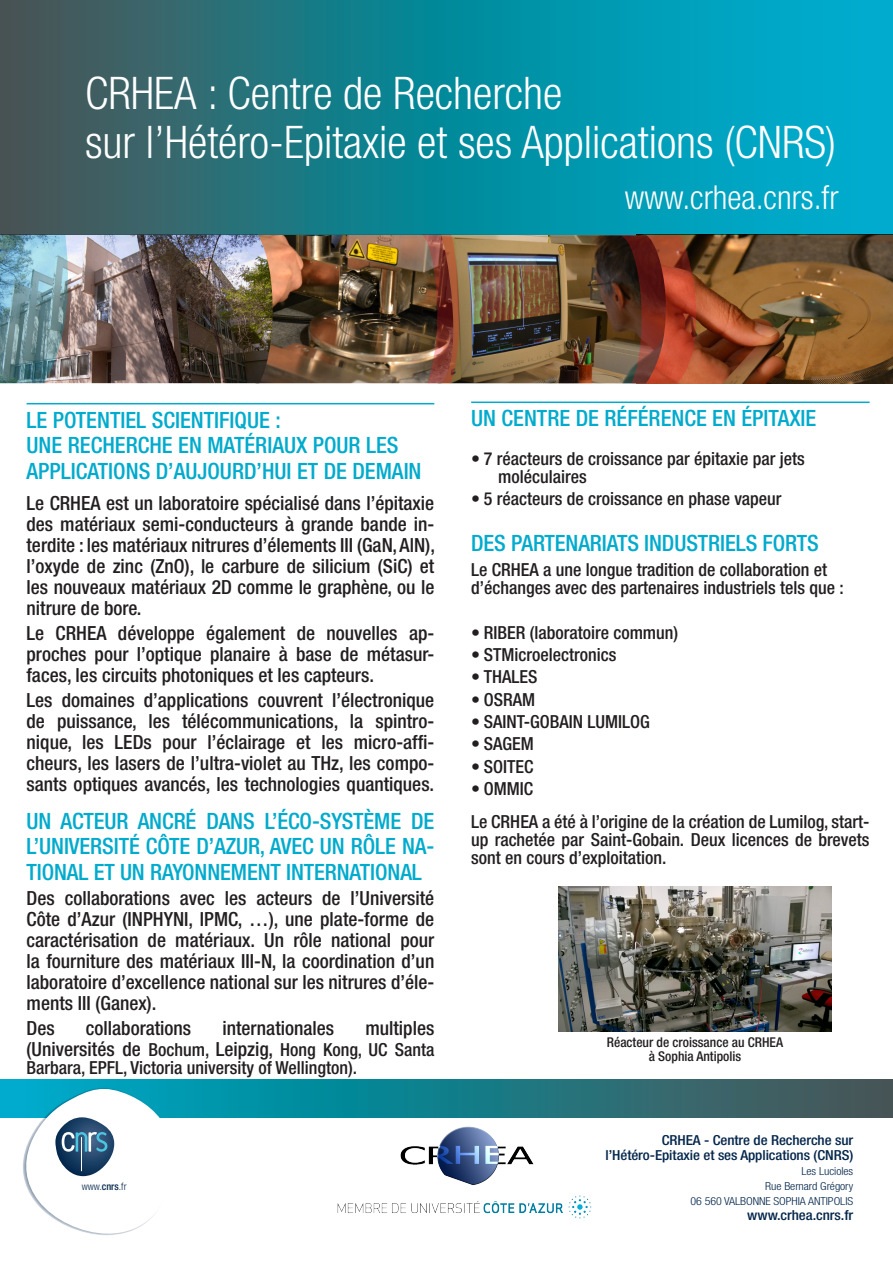
<style>
.page{position:relative;width:893px;height:1263px;background:#fff}
.page>*{position:absolute;margin:0;border:0;box-sizing:border-box;transform-origin:0 0}
.t1{font:300 condensed 45px "Helvetica Neue LT Std";color:#fff}
.t2{font:300 condensed 33px "Helvetica Neue LT Std";color:#fff}
.Texte_courant{font:500 condensed 22.5px/25.5px "Helvetica Neue LT Std";letter-spacing:-.005em;color:#00abcd;text-align:justify}
.Titre_A{font:500 condensed 22.5px/25.5px "Helvetica Neue LT Std";color:#00abcd}
.Texte_courant-2{font:500 condensed 19.5px/21px "Helvetica Neue LT Std";color:#231f20;text-align:justify}
.Texte_courant-3{font:500 condensed 18px/18px "Helvetica Neue LT Std";color:#231f20}
.contacts{font:500 condensed 13.8px "Helvetica Neue LT Std";letter-spacing:-.005em;color:#04264b;scale:1.09 1}
.crédits{font:500 condensed 13.5px "Helvetica Neue LT Std";color:#231f20}
.contacts-2{font:300 condensed 11.1px "Helvetica Neue LT Std";letter-spacing:-.005em;color:#04264b;scale:1.09 1}
.t3{font:300 condensed 10.2px "Helvetica Neue LT Std";color:#04264b}
.s1{font-size:19.5px}
.s2{font-weight:500}
</style>
<div class="page">
<img style="left:636px;top:235px;width:257px;height:149px">
<img style="left:461px;top:235px;width:157px;height:148px">
<img style="left:274px;top:235px;width:144px;height:148px">
<img style="left:69px;top:235px;width:205px;height:148px">
<img style="left:618px;top:235px;width:80px;height:148px">
<img style="left:0;top:235px;width:69px;height:149px">
<img style="left:418px;top:235px;width:43px;height:148px">
<svg style="left:0;top:1079px;width:893px;height:38px;background:#1d7985"></svg>
<svg style="left:0;top:0;width:893px;height:235px;background:#148697"></svg>
<hr style="left:27px;top:403px;width:407px;height:1px;background:#00abcd">
<svg style="left:23px;top:1087px;width:147px;height:148px"></svg>
<hr style="left:81px;top:1137px;width:1px;height:34px;background:#fff">
<img style="left:337px;top:1195px;width:255px;height:24px">
<hr style="left:471px;top:401px;width:399px;height:2px;background:#00abcd">
<img style="left:400px;top:1126px;width:134px;height:60px">
<img style="left:559px;top:886px;width:272px;height:146px">
<p class="t1" style="left:85px;top:67px;width:479px">CRHEA : Centre de Recherche</p>
<p class="t1" style="left:85px;top:116px;width:753px">sur l’Hétéro-Epitaxie et ses Applications (CNRS)</p>
<p class="t2" style="left:625px;top:179px;width:215px">www.crhea.cnrs.fr</p>
<p class="Titre_A" style="left:27px;top:407px;width:396px">LE POTENTIEL SCIENTIFIQUE :<br>UNE RECHERCHE EN MATÉRIAUX POUR LES<br>APPLICATIONS D’AUJOURD’HUI ET DE DEMAIN</p>
<p class="Texte_courant-2" style="left:27px;top:492px;width:410px">Le CRHEA est un laboratoire spécialisé dans l’épitaxie des matériaux semi-conducteurs à grande bande in&shy;terdite : les matériaux nitrures d’élements III (GaN, AlN), l’oxyde de zinc (ZnO), le carbure de silicium (SiC) et les nouveaux matériaux 2D comme le graphène, ou le nitrure de bore.</p>
<p class="Texte_courant-2" style="left:27px;top:622px;width:409px">Le CRHEA développe également de nouvelles ap&shy;proches pour l’optique planaire à base de métasur&shy;faces, les circuits photoniques et les capteurs.</p>
<p class="Texte_courant-2" style="left:27px;top:690px;width:409px">Les domaines d’applications couvrent l’électronique de puissance, les télécommunications, la spintro&shy;nique, les LEDs pour l’éclairage et les micro-affi&shy;cheurs, les lasers de l’ultra-violet au THz, les compo&shy;sants optiques avancés, les technologies quantiques.</p>
<p class="Texte_courant" style="left:27px;top:808px;width:409px">UN ACTEUR ANCRÉ DANS L’ÉCO-SYSTÈME DE L’UNIVERSITÉ CÔTE D’AZUR, AVEC UN RÔLE NA-TIONAL ET UN RAYONNEMENT INTERNATIONAL</p>
<p class="Texte_courant-2" style="left:27px;top:887px;width:409px">Des collaborations avec les acteurs de l’Université Côte d’Azur (INPHYNI, IPMC, …), une plate-forme de caractérisation de matériaux. Un rôle national pour la fourniture des matériaux III-N, la coordination d’un laboratoire d’excellence national sur les nitrures d’éle&shy;ments III (Ganex).</p>
<p class="Texte_courant-2" style="left:27px;top:1018px;width:30px">Des</p>
<p class="Texte_courant-2" style="left:86px;top:1018px;width:107px">collaborations</p>
<p class="Texte_courant-2" style="left:222px;top:1018px;width:113px">internationales</p>
<p class="Texte_courant-2" style="left:365px;top:1018px;width:70px">multiples</p>
<p class="Texte_courant-3" style="left:27px;top:1041px;width:409px"><span class="s1">(Universités de</span> Bochum, <span class="s1">Leipzig,</span> Hong Kong, UC Santa<br>Barbara, EPFL, Victoria university of Wellington).</p>
<p class="t3" style="left:82px;top:1180px;width:46px">www.<span class="s2">cnrs</span>.fr</p>
<p class="Titre_A" style="left:471px;top:405px;width:347px">UN CENTRE DE RÉFÉRENCE EN ÉPITAXIE</p>
<p class="Texte_courant-3" style="left:498px;top:449px;width:308px;text-indent:-27px">• 7 réacteurs de croissance par épitaxie par jets moléculaires</p>
<p class="Texte_courant-3" style="left:471px;top:490px;width:312px">• 5 réacteurs de croissance en phase vapeur</p>
<p class="Texte_courant" style="left:471px;top:530px;width:349px">DES PARTENARIATS INDUSTRIELS FORTS</p>
<p class="Texte_courant-3" style="left:471px;top:561px;width:374px">Le CRHEA a une longue tradition de collaboration et d’échanges avec des partenaires industriels tels que :</p>
<p class="Texte_courant-3" style="left:471px;top:623px;width:209px">• RIBER (laboratoire commun)</p>
<p class="Texte_courant-3" style="left:471px;top:646px;width:147px">• STMicroelectronics</p>
<p class="Texte_courant-3" style="left:471px;top:668px;width:68px">• THALES</p>
<p class="Texte_courant-3" style="left:471px;top:690px;width:66px">• OSRAM</p>
<p class="Texte_courant-3" style="left:471px;top:712px;width:180px">• SAINT-GOBAIN LUMILOG</p>
<p class="Texte_courant-3" style="left:471px;top:735px;width:64px">• SAGEM</p>
<p class="Texte_courant-3" style="left:471px;top:757px;width:64px">• SOITEC</p>
<p class="Texte_courant-3" style="left:471px;top:779px;width:64px">• OMMIC</p>
<p class="Texte_courant-3" style="left:471px;top:812px;width:400px;text-align:justify">Le CRHEA a été à l’origine de la création de Lumilog, start&shy;up rachetée par Saint-Gobain. Deux licences de brevets sont en cours d’exploitation.</p>
<p class="crédits" style="left:607px;top:1034px;width:178px">Réacteur de croissance au CRHEA</p>
<p class="crédits" style="left:649px;top:1048px;width:94px">à Sophia Antipolis</p>
<p class="contacts" style="left:662px;top:1132px;width:177px">CRHEA - Centre de Recherche sur</p>
<p class="contacts" style="left:605px;top:1147px;width:229px">l’Hétéro-Epitaxie et ses Applications (CNRS)</p>
<p class="contacts-2" style="left:801px;top:1165px;width:49px">Les Lucioles</p>
<p class="contacts-2" style="left:765px;top:1180px;width:82px">Rue Bernard Grégory</p>
<p class="contacts-2" style="left:690px;top:1195px;width:151px">06 560 VALBONNE SOPHIA ANTIPOLIS</p>
<p class="contacts" style="left:747px;top:1207px;width:99px">www.crhea.cnrs.fr</p>
</div>
